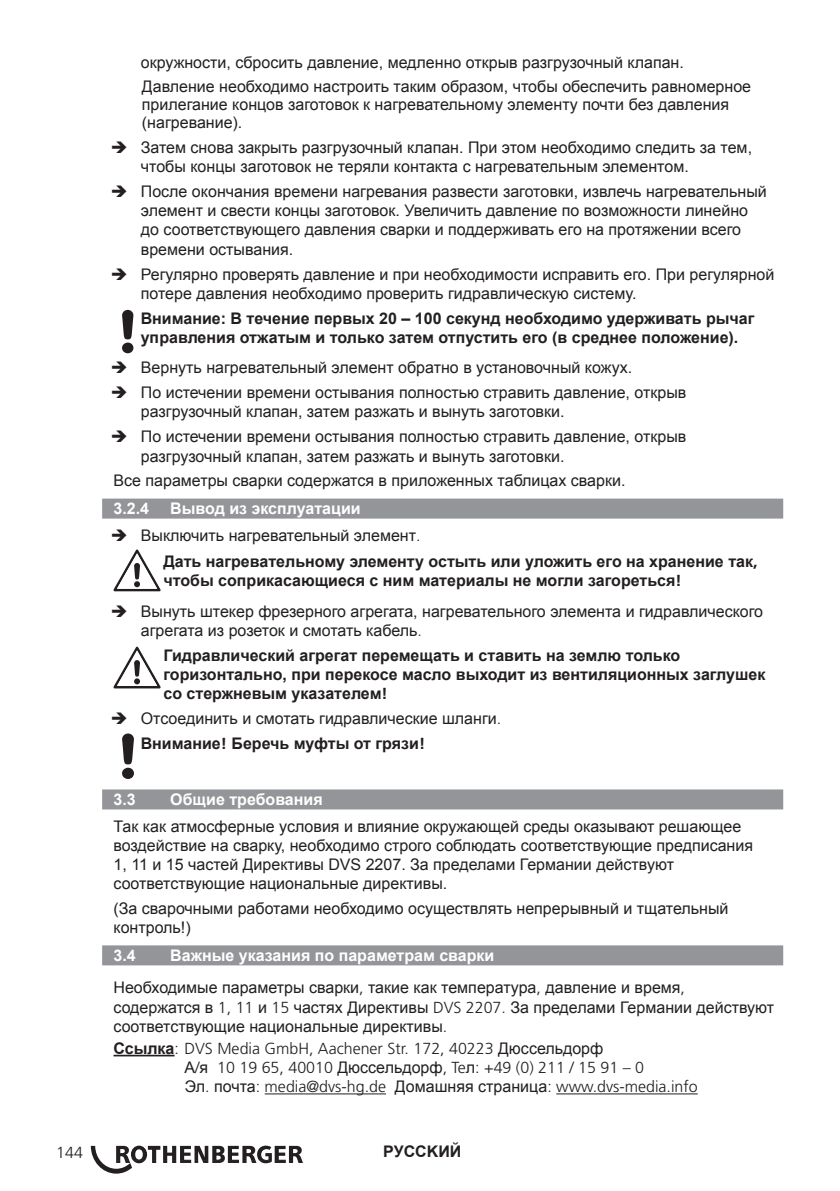
<style>
.page{position:relative;width:840px;height:1191px;background:#fff}
.page>*{position:absolute;margin:0;border:0;box-sizing:border-box;transform-origin:0 0}
.t1{font:16px/19.2px "Arial";color:#231f20}
.t2{font:700 16px/19.2px "Arial";color:#231f20}
.t3{font:300 16px/19.2px "Frutiger LT";color:#231f20}
.t4{font:700 16px "Arial";color:#fff}
.s1{font-family:"Frutiger LT";font-weight:300}
.s2{font-family:"Frutiger LT"}
.s3{font-weight:700}
.s4{font-family:"Frutiger LT";font-weight:700}
.s5{font-weight:400}
.s6{font-weight:700;color:#fff}
.s7{font-family:"Arial";font-weight:700}
.s8{font-family:"Arial";font-weight:400}
</style>
<div class="page">
<svg style="left:91px;top:1145px;width:212px;height:28px"></svg>
<div style="left:102px;top:498px;width:680px;height:20px;background:#939598"></div>
<div style="left:102px;top:789px;width:680px;height:20px;background:#939598"></div>
<div style="left:102px;top:945px;width:680px;height:20px;background:#939598"></div>
<hr style="left:113px;top:1054px;width:61px;height:2px;background:#231f20">
<hr style="left:264px;top:1093px;width:122px;height:1px;background:#231f20">
<hr style="left:556px;top:1093px;width:141px;height:1px;background:#231f20">
<svg style="left:122px;top:310px;width:11px;height:43px"></svg>
<svg style="left:113px;top:549px;width:47px;height:42px"></svg>
<svg style="left:113px;top:646px;width:47px;height:42px"></svg>
<svg style="left:122px;top:733px;width:12px;height:46px"></svg>
<p class="t1" style="left:141px;top:51px;width:611px;line-height:23.6px">окружности, сбросить давление, медленно открыв разгрузочный клапан.<br>Давление необходимо настроить таким образом, чтобы обеспечить равномерное</p>
<p class="t1" style="left:142px;top:96px;width:588px;line-height:18px">прилегание концов заготовок к нагревательному элементу почти без давления (нагревание).</p>
<p class="t1" style="left:141px;top:138px;width:612px">Затем снова закрыть разгрузочный клапан. При этом необходимо следить за тем, чтобы концы заготовок не теряли контакта с нагревательным элементом.</p>
<p class="t1" style="left:141px;top:182px;width:627px">После окончания времени нагревания развести заготовки, извлечь нагревательный элемент и свести концы заготовок. Увеличить давление по возможности линейно до соответствующего давления сварки и поддерживать его на протяжении всего времени остывания.</p>
<p class="t1" style="left:141px;top:264px;width:634px">Регулярно проверять давление и при необходимости исправить его. При регулярной потере давления необходимо проверить гидравлическую систему.</p>
<p class="t2" style="left:141px;top:309px;width:614px">Внимание: В течение первых 20 – 100 секунд необходимо удерживать рычаг управления отжатым и только затем отпустить его (в среднее положение).</p>
<p class="t1" style="left:141px;top:355px;width:546px;line-height:24.8px">Вернуть нагревательный элемент обратно в установочный кожух.<br>По истечении времени остывания полностью стравить давление, открыв</p>
<p class="t1" style="left:141px;top:399px;width:546px;line-height:24.8px">разгрузочный клапан, затем разжать и вынуть заготовки.<br>По истечении времени остывания полностью стравить давление, открыв</p>
<p class="t1" style="left:113px;top:444px;width:513px;line-height:24.8px;text-indent:27px">разгрузочный клапан, затем разжать и вынуть заготовки.<br>Все параметры сварки содержатся в приложенных таблицах сварки.</p>
<p class="t4" style="left:113px;top:498px;width:37px">3.2.4</p>
<p class="t4" style="left:170px;top:498px;width:192px">Вывод из эксплуатации</p>
<p class="t1" style="left:141px;top:525px;width:281px">Выключить нагревательный элемент<span class="s1">.</span></p>
<p class="t2" style="left:163px;top:552px;width:595px">Дать нагревательному элементу остыть или уложить его на хранение так<span class="s2">,</span></p>
<p class="t1" style="left:141px;top:565px;width:623px;line-height:30.6px;text-indent:23px"><span class="s3">чтобы соприкасающиеся с ним материалы не могли загореться</span><span class="s4">!<br></span>Вынуть штекер фрезерного агрегата, нагревательного элемента и гидравлического</p>
<p class="t2" style="left:163px;top:618px;width:518px;line-height:24.8px;text-indent:-23px"><span class="s5">агрегата из розеток и смотать кабель</span><span class="s1">.<br></span>Гидравлический агрегат перемещать и ставить на землю только</p>
<p class="t2" style="left:163px;top:665px;width:603px">горизонтально, при перекосе масло выходит из вентиляционных заглушек со стержневым указателем<span class="s2">!</span></p>
<p class="t1" style="left:141px;top:706px;width:362px;line-height:24.8px">Отсоединить и смотать гидравлические шланги<span class="s1">.<br></span><span class="s3">Внимание</span><span class="s4">!</span> <span class="s3">Беречь муфты от грязи</span><span class="s4">!</span></p>
<p class="t4" style="left:113px;top:788px;width:24px">3.3</p>
<p class="t4" style="left:170px;top:788px;width:154px">Общие требования</p>
<p class="t1" style="left:113px;top:816px;width:640px">Так как атмосферные условия и влияние окружающей среды оказывают решающее воздействие на сварку, необходимо строго соблюдать соответствующие предписания 1, 11 и 15 частей Директивы DVS 2207. За пределами Германии действуют соответствующие национальные директивы.</p>
<p class="t1" style="left:113px;top:899px;width:616px">(За сварочными работами необходимо осуществлять непрерывный и тщательный контроль!)</p>
<p class="t4" style="left:113px;top:944px;width:24px">3.4</p>
<p class="t1" style="left:113px;top:939px;width:572px;line-height:32.6px;text-indent:57px"><span class="s6">Важные указания по параметрам сварки<br></span>Необходимые параметры сварки<span class="s1">,</span> такие как температура<span class="s1">,</span> давление и время<span class="s1">,</span></p>
<p class="t1" style="left:113px;top:997px;width:661px">содержатся в <span class="s1">1, 11</span> и <span class="s1">15</span> частях Директивы <span class="s1">DVS 2207.</span> За пределами Германии действуют соответствующие национальные директивы<span class="s1">.</span></p>
<p class="t3" style="left:184px;top:1039px;width:514px;text-indent:-71px"><span class="s7">Ссылка</span>: DVS Media GmbH, Aachener Str. 172, 40223 <span class="s8">Дюссельдорф<br>А</span>/<span class="s8">я</span> 10 19 65, 40010 <span class="s8">Дюссельдорф</span>, Te<span class="s8">л</span>: +49 (0) 211 / 15 91 – 0<br><span class="s8">Эл</span>. <span class="s8">почта</span>: media@dvs-hg.de <span class="s8">Домашняя страница</span>: www.dvs-media.info</p>
<p class="t3" style="left:56px;top:1142px;width:28px">144</p>
<p class="t2" style="left:383px;top:1142px;width:80px">PУCCKИЙ</p>
</div>
